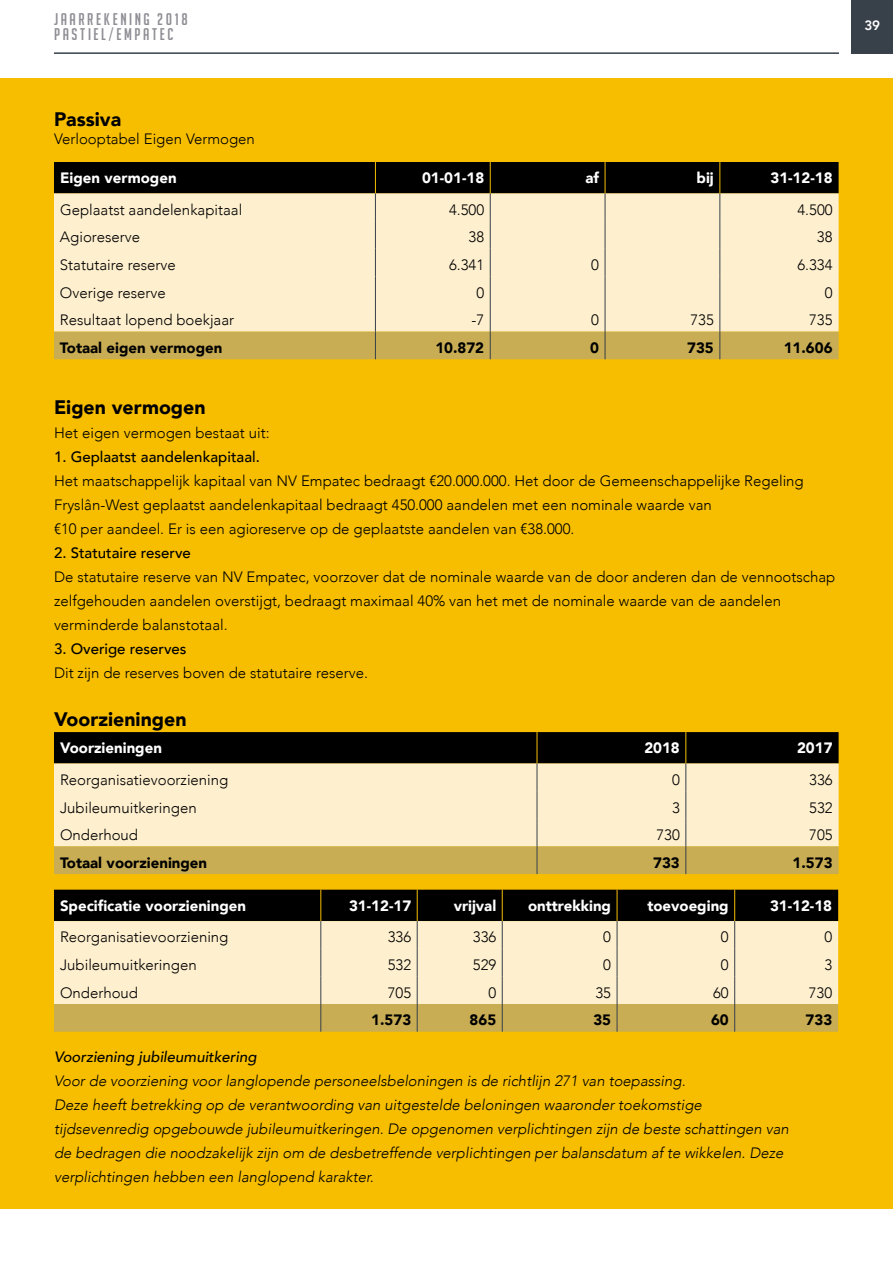
<style>
.page{position:relative;width:893px;height:1263px;background:#fff}
.page>*{position:absolute;margin:0;border:0;box-sizing:border-box;transform-origin:0 0}
.t1{font:900 19.5px "Avenir";color:#000}
.t2{font:16.5px/15px "Big Noodle Titling";letter-spacing:.16em;color:#8f8e95}
.t3{font:300 15px/24px "Avenir";color:#000}
.t4{font:italic 300 15px/24px "Avenir";color:#000}
.t5{font:900 15px "Avenir";color:#fff}
.t6{font:900 15px "Avenir";color:#000}
.t7{font:500 15px "Avenir";color:#000}
.t8{font:italic 500 15px "Avenir";color:#000}
.t9{font:800 13.5px "Avenir";color:#fff}
</style>
<div class="page">
<div style="left:851px;top:0;width:42px;height:54px;background:#38404a"></div>
<hr style="left:54px;top:52px;width:785px;height:2px;background:#38404a">
<div style="left:0;top:78px;width:893px;height:1131px;background:#f7be00"></div>
<svg style="left:54px;top:162px;width:785px;height:197px;background:#cdbf9b"></svg>
<svg style="left:54px;top:732px;width:785px;height:142px;background:#bbad88"></svg>
<svg style="left:54px;top:890px;width:784px;height:142px;background:#bbad88"></svg>
<p class="t2" style="left:54px;top:11px;width:135px">JAARREKENING 2018<br>PASTIEL/EMPATEC</p>
<h1 class="t1" style="left:54px;top:103px;width:69px">Passiva</h1>
<p class="t3" style="left:54px;top:127px;width:202px">Verlooptabel Eigen Vermogen</p>
<p class="t5" style="left:60px;top:165px;width:118px">Eigen vermogen</p>
<p class="t5" style="left:422px;top:165px;width:64px">01-01-18</p>
<p class="t5" style="left:585px;top:165px;width:15px">af</p>
<p class="t5" style="left:697px;top:165px;width:19px">bij</p>
<p class="t5" style="left:770px;top:165px;width:64px">31-12-18</p>
<p class="t3" style="left:60px;top:198px;width:184px">Geplaatst aandelenkapitaal</p>
<p class="t3" style="left:449px;top:198px;width:37px">4.500</p>
<p class="t3" style="left:797px;top:198px;width:37px">4.500</p>
<p class="t3" style="left:60px;top:225px;width:82px">Agioreserve</p>
<p class="t3" style="left:469px;top:225px;width:17px">38</p>
<p class="t3" style="left:817px;top:225px;width:17px">38</p>
<p class="t3" style="left:60px;top:253px;width:117px">Statutaire reserve</p>
<p class="t3" style="left:449px;top:253px;width:37px">6.341</p>
<p class="t3" style="left:591px;top:253px;width:9px">0</p>
<p class="t3" style="left:797px;top:253px;width:37px">6.334</p>
<p class="t3" style="left:60px;top:281px;width:107px">Overige reserve</p>
<p class="t3" style="left:476px;top:281px;width:9px">0</p>
<p class="t3" style="left:825px;top:281px;width:9px">0</p>
<p class="t3" style="left:60px;top:308px;width:176px">Resultaat lopend boekjaar</p>
<p class="t3" style="left:471px;top:308px;width:14px">-7</p>
<p class="t3" style="left:591px;top:308px;width:9px">0</p>
<p class="t3" style="left:690px;top:308px;width:25px">735</p>
<p class="t3" style="left:809px;top:308px;width:25px">735</p>
<p class="t6" style="left:60px;top:335px;width:164px">Totaal eigen vermogen</p>
<p class="t6" style="left:435px;top:335px;width:50px">10.872</p>
<p class="t6" style="left:590px;top:335px;width:10px">0</p>
<p class="t6" style="left:687px;top:335px;width:28px">735</p>
<p class="t6" style="left:784px;top:335px;width:50px">11.606</p>
<h1 class="t1" style="left:54px;top:391px;width:153px">Eigen vermogen</h1>
<p class="t3" style="left:54px;top:421px;width:217px">Het eigen vermogen bestaat uit:</p>
<p class="t7" style="left:54px;top:444px;width:207px">1. Geplaatst aandelenkapitaal.</p>
<p class="t3" style="left:54px;top:469px;width:751px">Het maatschappelijk kapitaal van NV Empatec bedraagt €20.000.000. Het door de Gemeenschappelijke Regeling<br>Fryslân-West geplaatst aandelenkapitaal bedraagt 450.000 aandelen met een nominale waarde van<br>€10 per aandeel. Er is een agioreserve op de geplaatste aandelen van €38.000.</p>
<p class="t7" style="left:54px;top:540px;width:138px">2. Statutaire reserve</p>
<p class="t3" style="left:54px;top:565px;width:783px">De statutaire reserve van NV Empatec, voorzover dat de nominale waarde van de door anderen dan de vennootschap zelfgehouden aandelen overstijgt, bedraagt maximaal 40% van het met de nominale waarde van de aandelen verminderde balanstotaal.</p>
<p class="t7" style="left:54px;top:636px;width:134px">3. Overige reserves</p>
<p class="t3" style="left:54px;top:661px;width:316px">Dit zijn de reserves boven de statutaire reserve.</p>
<h1 class="t1" style="left:54px;top:703px;width:134px">Voorzieningen</h1>
<p class="t5" style="left:60px;top:735px;width:103px">Voorzieningen</p>
<p class="t5" style="left:644px;top:735px;width:37px">2018</p>
<p class="t5" style="left:797px;top:735px;width:37px">2017</p>
<p class="t3" style="left:60px;top:768px;width:170px">Reorganisatievoorziening</p>
<p class="t3" style="left:672px;top:768px;width:9px">0</p>
<p class="t3" style="left:809px;top:768px;width:25px">336</p>
<p class="t3" style="left:60px;top:795px;width:138px">Jubileumuitkeringen</p>
<p class="t3" style="left:672px;top:795px;width:9px">3</p>
<p class="t3" style="left:809px;top:795px;width:25px">532</p>
<p class="t3" style="left:60px;top:823px;width:80px">Onderhoud</p>
<p class="t3" style="left:656px;top:823px;width:25px">730</p>
<p class="t3" style="left:809px;top:823px;width:25px">705</p>
<p class="t6" style="left:60px;top:850px;width:149px">Totaal voorzieningen</p>
<p class="t6" style="left:653px;top:850px;width:28px">733</p>
<p class="t6" style="left:793px;top:850px;width:41px">1.573</p>
<p class="t5" style="left:60px;top:893px;width:188px">Specificatie voorzieningen</p>
<p class="t5" style="left:349px;top:893px;width:64px">31-12-17</p>
<p class="t5" style="left:454px;top:893px;width:44px">vrijval</p>
<p class="t5" style="left:528px;top:893px;width:85px">onttrekking</p>
<p class="t5" style="left:647px;top:893px;width:83px">toevoeging</p>
<p class="t5" style="left:770px;top:893px;width:64px">31-12-18</p>
<p class="t3" style="left:60px;top:925px;width:170px">Reorganisatievoorziening</p>
<p class="t3" style="left:388px;top:925px;width:25px">336</p>
<p class="t3" style="left:473px;top:925px;width:25px">336</p>
<p class="t3" style="left:603px;top:925px;width:9px">0</p>
<p class="t3" style="left:721px;top:925px;width:9px">0</p>
<p class="t3" style="left:824px;top:925px;width:9px">0</p>
<p class="t3" style="left:60px;top:953px;width:138px">Jubileumuitkeringen</p>
<p class="t3" style="left:388px;top:953px;width:25px">532</p>
<p class="t3" style="left:473px;top:953px;width:25px">529</p>
<p class="t3" style="left:603px;top:953px;width:9px">0</p>
<p class="t3" style="left:721px;top:953px;width:9px">0</p>
<p class="t3" style="left:824px;top:953px;width:9px">3</p>
<p class="t3" style="left:60px;top:981px;width:80px">Onderhoud</p>
<p class="t3" style="left:388px;top:981px;width:25px">705</p>
<p class="t3" style="left:488px;top:981px;width:9px">0</p>
<p class="t3" style="left:595px;top:981px;width:17px">35</p>
<p class="t3" style="left:713px;top:981px;width:17px">60</p>
<p class="t3" style="left:809px;top:981px;width:25px">730</p>
<p class="t6" style="left:371px;top:1007px;width:41px">1.573</p>
<p class="t6" style="left:470px;top:1007px;width:28px">865</p>
<p class="t6" style="left:593px;top:1007px;width:19px">35</p>
<p class="t6" style="left:711px;top:1007px;width:19px">60</p>
<p class="t6" style="left:806px;top:1007px;width:28px">733</p>
<p class="t8" style="left:54px;top:1048px;width:204px">Voorziening jubileumuitkering</p>
<p class="t4" style="left:54px;top:1069px;width:736px">Voor de voorziening voor langlopende personeelsbeloningen is de richtlijn 271 van toepassing.<br>Deze heeft betrekking op de verantwoording van uitgestelde beloningen waaronder toekomstige tijdsevenredig opgebouwde jubileumuitkeringen. De opgenomen verplichtingen zijn de beste schattingen van de bedragen die noodzakelijk zijn om de desbetreffende verplichtingen per balansdatum af te wikkelen. Deze verplichtingen hebben een langlopend karakter.</p>
<p class="t9" style="left:864px;top:15px;width:17px">39</p>
</div>
